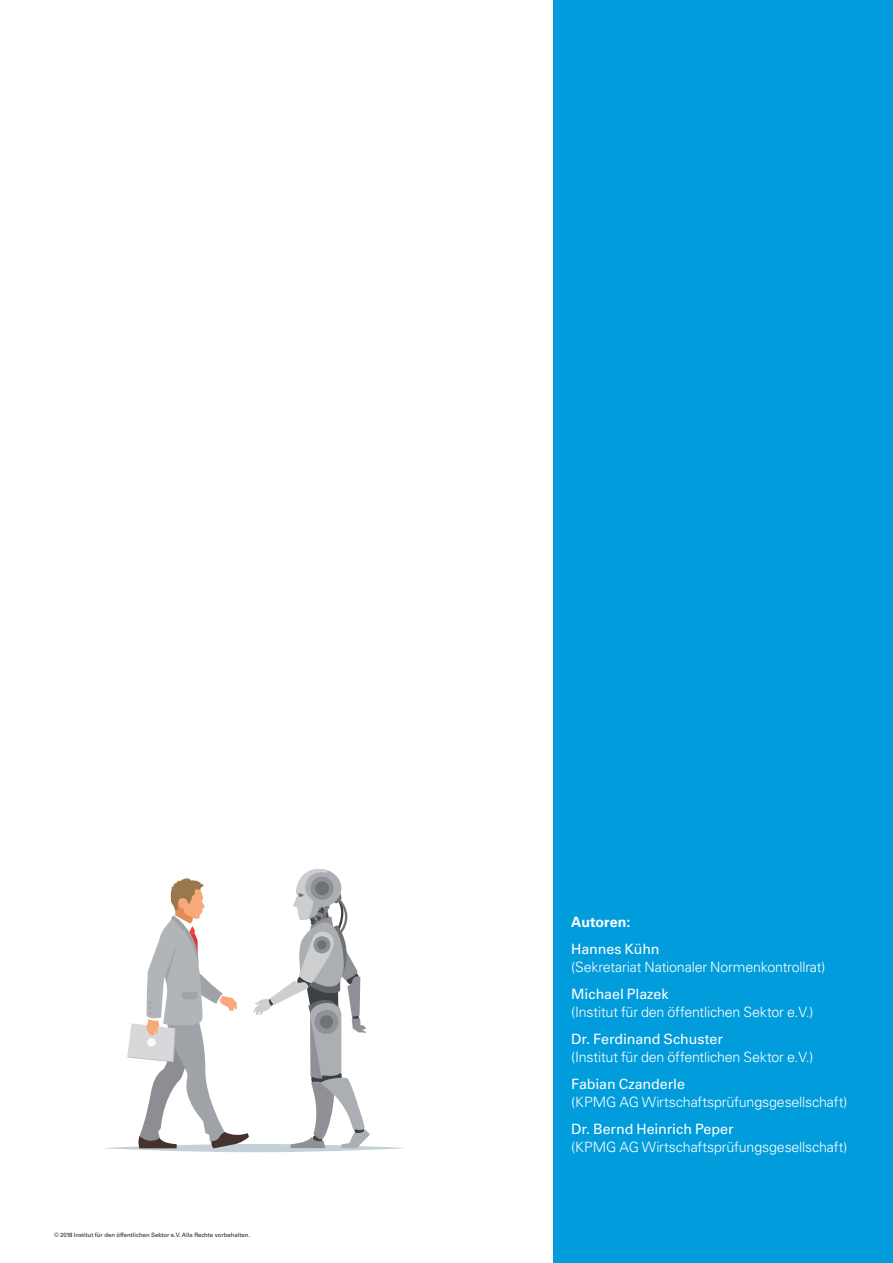
<style>
.page{position:relative;width:893px;height:1263px;background:#fff}
.page>*{position:absolute;margin:0;border:0;box-sizing:border-box;transform-origin:0 0}
.t1{font:300 14.25px "Univers LT Std";letter-spacing:-.01em;color:#fff}
.t2{font:14.25px "Univers LT Std";letter-spacing:-.005em;color:#fff}
.t3{font:700 14.25px "Univers LT Std";color:#fff}
.t4{font:6px "Univers LT Std";color:#231f20}
</style>
<div class="page">
<div style="left:554px;top:0;width:339px;height:1263px;background:#009cdc"></div>
<svg style="left:103px;top:1144px;width:303px;height:8px"></svg>
<svg style="left:127px;top:869px;width:243px;height:279px"></svg>
<p class="t4" style="left:54px;top:1231px;width:198px">© 2018 Institut für den öffentlichen Sektor e.V. Alle Rechte vorbehalten.</p>
<p class="t3" style="left:571px;top:914px;width:60px">Autoren:</p>
<p class="t2" style="left:571px;top:941px;width:90px">Hannes Kühn</p>
<p class="t1" style="left:571px;top:958px;width:256px">(Sekretariat Nationaler Normenkontrollrat)</p>
<p class="t2" style="left:571px;top:986px;width:99px">Michael Plazek</p>
<p class="t1" style="left:571px;top:1003px;width:244px">(Institut für den öffentlichen Sektor e.V.)</p>
<p class="t2" style="left:571px;top:1031px;width:153px">Dr. Ferdinand Schuster</p>
<p class="t1" style="left:571px;top:1048px;width:244px">(Institut für den öffentlichen Sektor e.V.)</p>
<p class="t2" style="left:571px;top:1076px;width:115px">Fabian Czanderle</p>
<p class="t1" style="left:571px;top:1093px;width:278px">(KPMG AG Wirtschaftsprüfungsgesellschaft)</p>
<p class="t2" style="left:571px;top:1121px;width:164px">Dr. Bernd Heinrich Peper</p>
<p class="t1" style="left:571px;top:1138px;width:278px">(KPMG AG Wirtschaftsprüfungsgesellschaft)</p>
</div>
